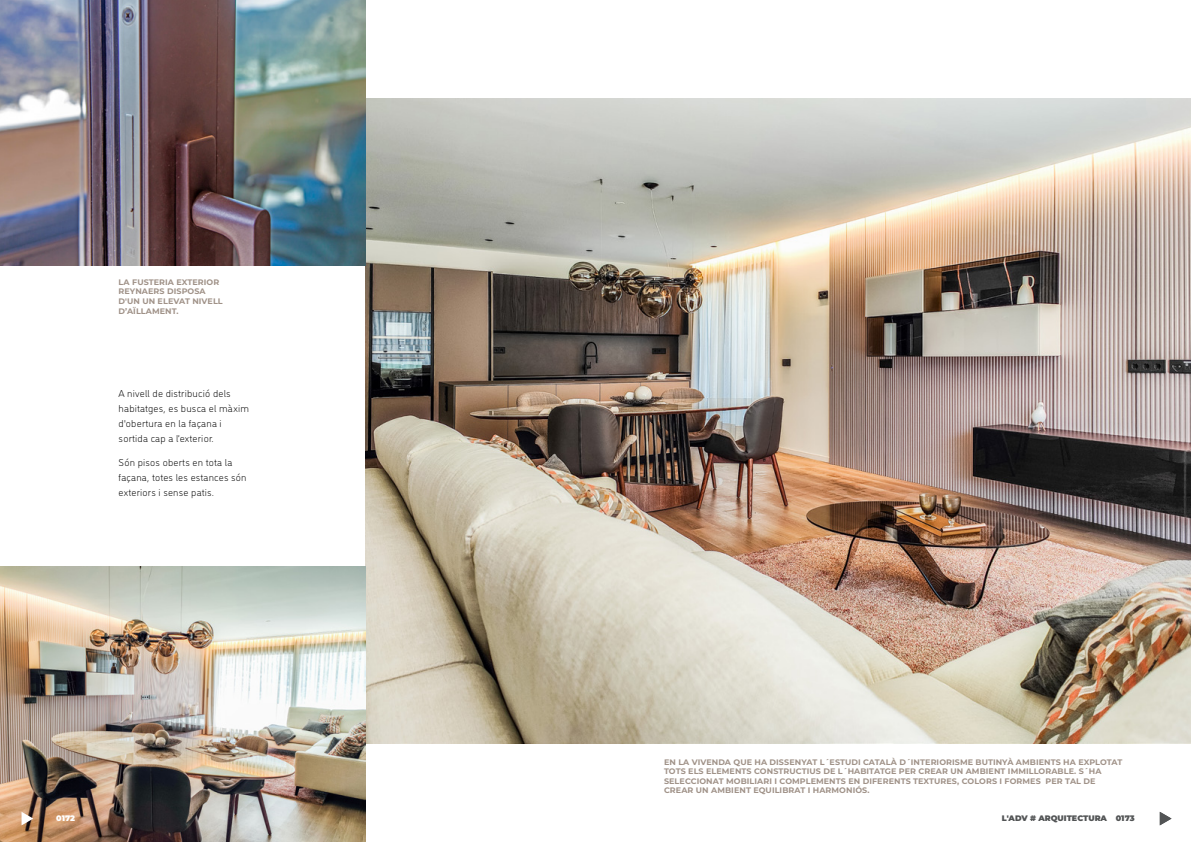
<style>
.page{position:relative;width:1191px;height:842px;background:#fff}
.page>*{position:absolute;margin:0;border:0;box-sizing:border-box;transform-origin:0 0}
.t1{font:300 10px/15px "DI Nosaur";letter-spacing:.02em;color:#000}
.t2{font:700 8px/9.6px "Montserrat";letter-spacing:.01em;color:#a09288}
.t3{font:900 8px "Montserrat";color:#525455}
.t4{font:900 8px "Montserrat";color:#fff}
</style>
<div class="page">
<img style="left:365px;top:99px;width:826px;height:644px">
<svg style="left:1159px;top:812px;width:12px;height:13px"></svg>
<img style="left:0;top:567px;width:365px;height:275px">
<svg style="left:22px;top:812px;width:11px;height:13px"></svg>
<img style="left:0;top:0;width:365px;height:265px">
<p class="t2" style="left:119px;top:277px;width:106px">LA FUSTERIA EXTERIOR<br>REYNAERS DISPOSA<br>D'UN UN ELEVAT NIVELL<br>D’AÏLLAMENT.</p>
<p class="t1" style="left:119px;top:385px;width:132px">A nivell de distribució dels habitatges, es busca el màxim d'obertura en la façana i sortida cap a l’exterior.</p>
<p class="t1" style="left:119px;top:454px;width:130px">Són pisos oberts en tota la façana, totes les estances són exteriors i sense patis.</p>
<p class="t4" style="left:56px;top:812px;width:20px">0172</p>
<p class="t2" style="left:664px;top:757px;width:460px">EN LA VIVENDA QUE HA DISSENYAT L´ESTUDI CATALÀ D´INTERIORISME BUTINYÀ AMBIENTS HA EXPLOTAT TOTS ELS ELEMENTS CONSTRUCTIUS DE L´HABITATGE PER CREAR UN AMBIENT IMMILLORABLE. S´HA SELECCIONAT MOBILIARI I COMPLEMENTS EN DIFERENTS TEXTURES, COLORS I FORMES PER TAL DE CREAR UN AMBIENT EQUILIBRAT I HARMONIÓS.</p>
<p class="t3" style="left:1002px;top:812px;width:134px">L'ADV # ARQUITECTURA 0173</p>
</div>
